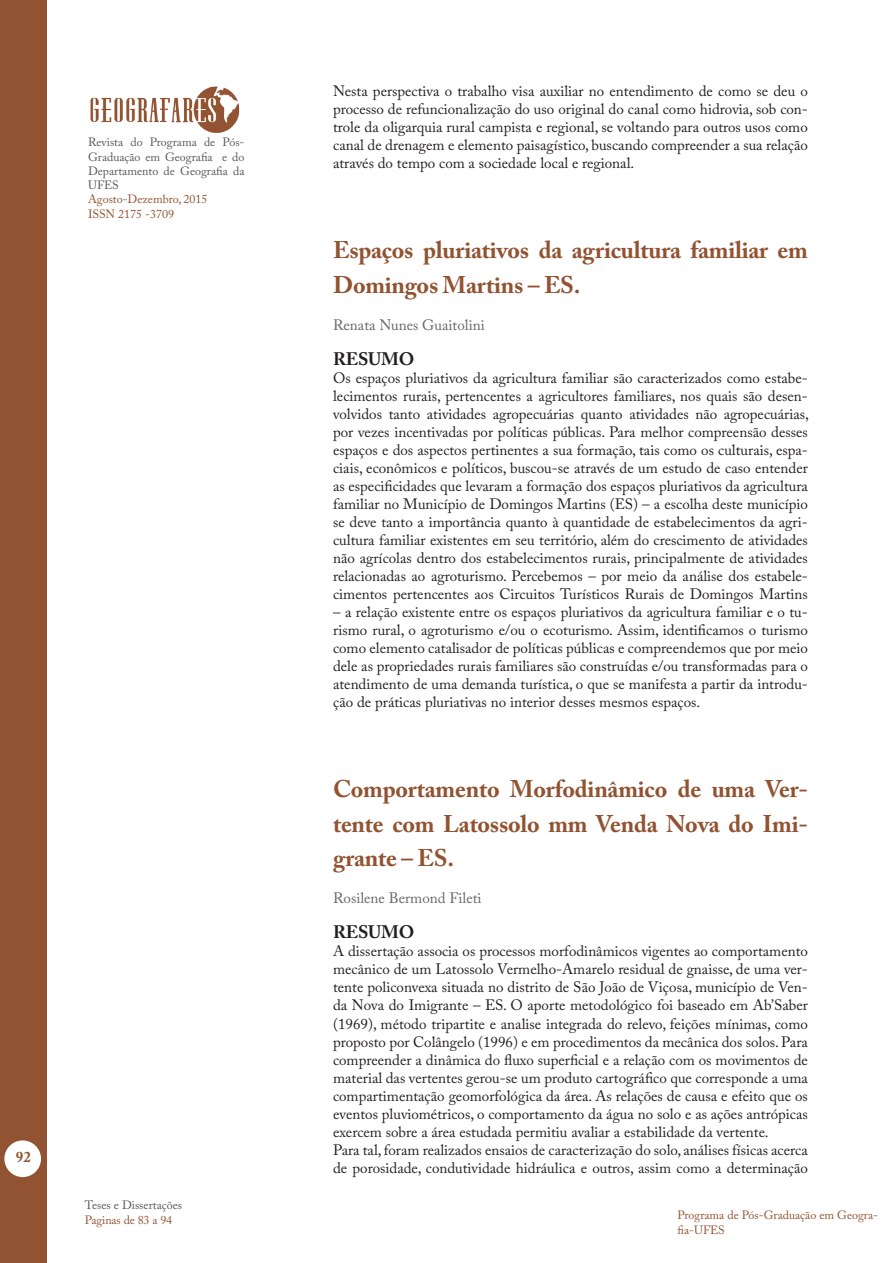
<style>
.page{position:relative;width:893px;height:1263px;background:#fff}
.page>*{position:absolute;margin:0;border:0;box-sizing:border-box;transform-origin:0 0}
.t1{font:700 24px/34.5px "Adobe Caslon Pro";letter-spacing:-.01em;color:#915331}
.t2{font:700 18px "Adobe Caslon Pro";letter-spacing:-.01em;color:#231f20}
.t3{font:15px/18px "Adobe Caslon Pro";color:#231f20;text-align:justify}
.t4{font:15px "Adobe Caslon Pro";color:#666}
.t5{font:700 15px "Adobe Caslon Pro";color:#915331}
.t6{font:12px/14.4px "Adobe Caslon Pro";color:#57585a;text-align:justify}
.t7{font:12px/14.4px "Adobe Caslon Pro";color:#915331}
</style>
<div class="page">
<div style="left:0;top:0;width:47px;height:1263px;background:#915331"></div>
<div style="left:4px;top:1140px;width:37px;height:37px;background:#fff;border-radius:50%"></div>
<img style="left:90px;top:86px;width:150px;height:47px">
<p class="t5" style="left:16px;top:1147px;width:16px">92</p>
<p class="t6" style="left:88px;top:135px;width:158px">Revista do Programa de Pós-Graduação em Geografia e do Departamento de Geografia da UFES</p>
<p class="t7" style="left:88px;top:192px;width:121px;line-height:14.9px">Agosto-Dezembro, 2015<br>ISSN 2175 -3709</p>
<p class="t3" style="left:333px;top:82px;width:476px">Nesta perspectiva o trabalho visa auxiliar no entendimento de como se deu o processo de refuncionalização do uso original do canal como hidrovia, sob con&shy;trole da oligarquia rural campista e regional, se voltando para outros usos como canal de drenagem e elemento paisagístico, buscando compreender a sua relação através do tempo com a sociedade local e regional.</p>
<p class="t1" style="left:333px;top:233px;width:476px">Espaços pluriativos da agricultura familiar em<br>Domingos Martins – ES.</p>
<p class="t4" style="left:333px;top:316px;width:153px">Renata Nunes Guaitolini</p>
<p class="t2" style="left:333px;top:348px;width:83px">RESUMO</p>
<p class="t3" style="left:333px;top:369px;width:477px">Os espaços pluriativos da agricultura familiar são caracterizados como estabe&shy;lecimentos rurais, pertencentes a agricultores familiares, nos quais são desen&shy;volvidos tanto atividades agropecuárias quanto atividades não agropecuárias, por vezes incentivadas por políticas públicas. Para melhor compreensão desses espaços e dos aspectos pertinentes a sua formação, tais como os culturais, espa&shy;ciais, econômicos e políticos, buscou-se através de um estudo de caso entender as especificidades que levaram a formação dos espaços pluriativos da agricultura familiar no Município de Domingos Martins (ES) – a escolha deste município se deve tanto a importância quanto à quantidade de estabelecimentos da agri&shy;cultura familiar existentes em seu território, além do crescimento de atividades não agrícolas dentro dos estabelecimentos rurais, principalmente de atividades relacionadas ao agroturismo. Percebemos – por meio da análise dos estabele&shy;cimentos pertencentes aos Circuitos Turísticos Rurais de Domingos Martins</p>
<p class="t3" style="left:333px;top:603px;width:476px">– a relação existente entre os espaços pluriativos da agricultura familiar e o tu&shy;rismo rural, o agroturismo e/ou o ecoturismo. Assim, identificamos o turismo como elemento catalisador de políticas públicas e compreendemos que por meio dele as propriedades rurais familiares são construídas e/ou transformadas para o atendimento de uma demanda turística, o que se manifesta a partir da introdu&shy;ção de práticas pluriativas no interior desses mesmos espaços.</p>
<p class="t1" style="left:333px;top:772px;width:476px;text-align:justify">Comportamento Morfodinâmico de uma Ver&shy;tente com Latossolo mm Venda Nova do Imi&shy;grante – ES.</p>
<p class="t4" style="left:333px;top:889px;width:150px">Rosilene Bermond Fileti</p>
<p class="t2" style="left:333px;top:921px;width:83px">RESUMO</p>
<p class="t3" style="left:333px;top:942px;width:476px">A dissertação associa os processos morfodinâmicos vigentes ao comportamento mecânico de um Latossolo Vermelho-Amarelo residual de gnaisse, de uma ver&shy;tente policonvexa situada no distrito de São João de Viçosa, município de Ven&shy;da Nova do Imigrante – ES. O aporte metodológico foi baseado em Ab’Saber (1969), método tripartite e analise integrada do relevo, feições mínimas, como proposto por Colângelo (1996) e em procedimentos da mecânica dos solos. Para compreender a dinâmica do fluxo superficial e a relação com os movimentos de material das vertentes gerou-se um produto cartográfico que corresponde a uma compartimentação geomorfológica da área. As relações de causa e efeito que os eventos pluviométricos, o comportamento da água no solo e as ações antrópicas exercem sobre a área estudada permitiu avaliar a estabilidade da vertente.</p>
<p class="t3" style="left:333px;top:1141px;width:476px">Para tal, foram realizados ensaios de caracterização do solo, análises físicas acerca de porosidade, condutividade hidráulica e outros, assim como a determinação</p>
<p class="t6" style="left:85px;top:1197px;width:99px">Teses e Dissertações</p>
<p class="t7" style="left:85px;top:1212px;width:89px">Paginas de 83 a 94</p>
<p class="t7" style="left:677px;top:1208px;width:202px">Programa de Pós-Graduação em Geogra&shy;fia-UFES</p>
</div>
